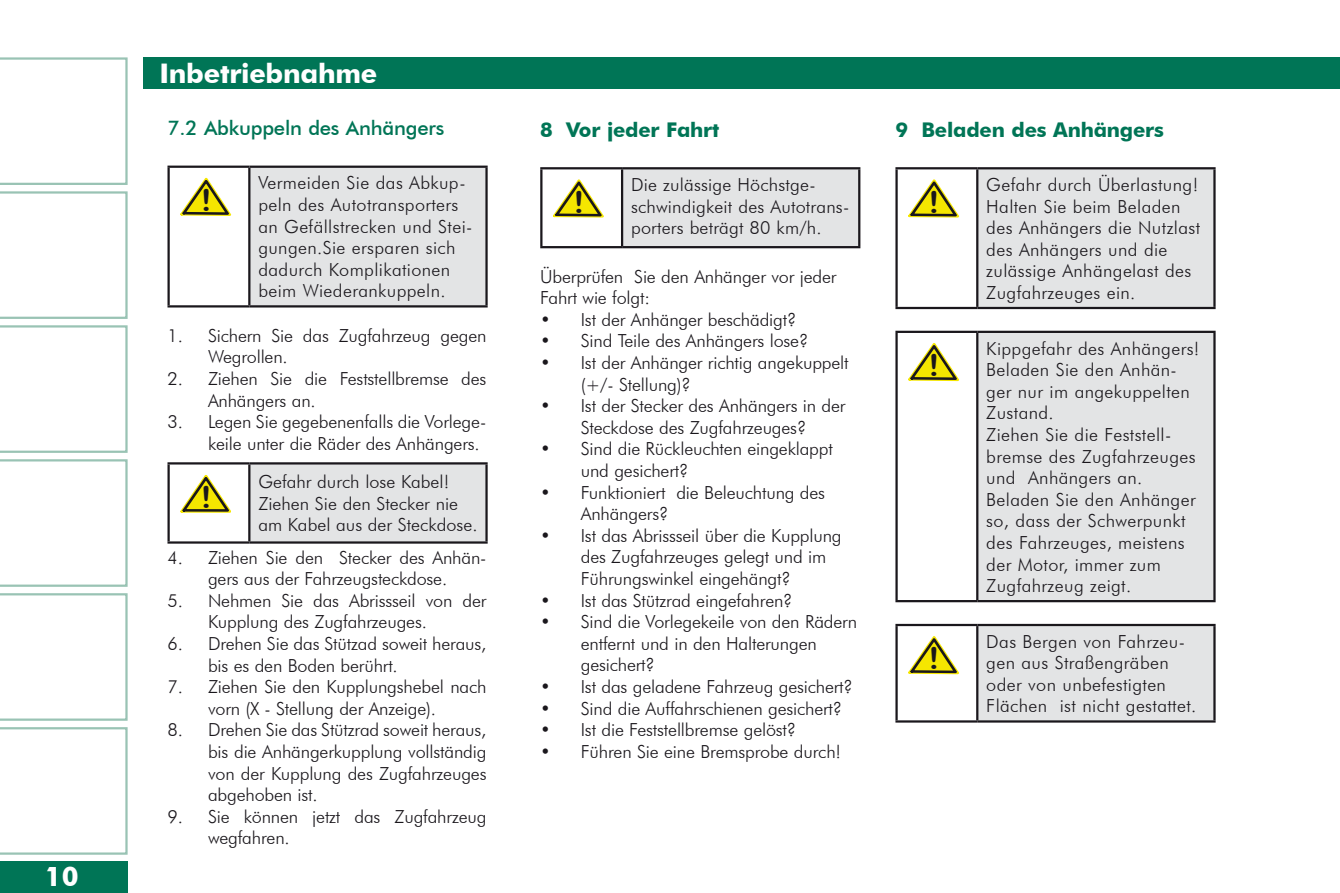
<style>
.page{position:relative;width:1340px;height:893px;background:#fff}
.page>*{position:absolute;margin:0;border:0;box-sizing:border-box;transform-origin:0 0}
.t1{font:30.15px "Arial Rounded MT Bold";color:#1a171c;scale:1.09 1}
.t2{font:700 27px "Futura BT";letter-spacing:-.01em;color:#fff}
.t3{font:700 20.25px "Futura BT";letter-spacing:-.01em;color:#007556}
.t4{font:500 20.25px "Futura BT";letter-spacing:-.01em;color:#007556}
.t5{font:300 18px/21.6px "Futura BT";letter-spacing:-.01em;color:#1a171c}
.t6{font:300 18px/21.6px "Futura BT";letter-spacing:.02em;color:#1a171c}
.t7{font:300 18px/21.6px "Futura BT";letter-spacing:.01em;color:#1a171c}
</style>
<div class="page">
<div style="left:144px;top:57px;width:1195px;height:32px;background:#007556"></div>
<div style="left:0;top:861px;width:128px;height:32px;background:#007556"></div>
<svg style="left:0;top:727px;width:128px;height:128px"></svg>
<svg style="left:0;top:593px;width:128px;height:128px"></svg>
<svg style="left:0;top:459px;width:128px;height:128px"></svg>
<svg style="left:0;top:325px;width:128px;height:128px"></svg>
<svg style="left:0;top:191px;width:128px;height:128px"></svg>
<svg style="left:0;top:57px;width:128px;height:128px"></svg>
<hr style="left:1339px;top:57px;width:1px;height:32px;background:#007556">
<div style="left:249px;top:167px;width:237px;height:139px;background:#e3e4e5"></div>
<hr style="left:167px;top:166px;width:82px;height:2px;background:#1a171c">
<hr style="left:167px;top:168px;width:3px;height:137px;background:#1a171c">
<hr style="left:249px;top:166px;width:238px;height:2px;background:#1a171c">
<hr style="left:248px;top:168px;width:2px;height:137px;background:#1a171c">
<hr style="left:485px;top:168px;width:2px;height:137px;background:#1a171c">
<hr style="left:167px;top:305px;width:82px;height:2px;background:#1a171c">
<hr style="left:249px;top:305px;width:238px;height:2px;background:#1a171c">
<svg style="left:180px;top:177px;width:51px;height:39px"></svg>
<div style="left:249px;top:463px;width:237px;height:79px;background:#e3e4e5"></div>
<hr style="left:167px;top:462px;width:82px;height:2px;background:#1a171c">
<hr style="left:167px;top:464px;width:3px;height:77px;background:#1a171c">
<hr style="left:249px;top:462px;width:238px;height:2px;background:#1a171c">
<hr style="left:248px;top:464px;width:2px;height:77px;background:#1a171c">
<hr style="left:485px;top:464px;width:2px;height:77px;background:#1a171c">
<hr style="left:167px;top:541px;width:82px;height:3px;background:#1a171c">
<hr style="left:249px;top:541px;width:238px;height:3px;background:#1a171c">
<svg style="left:180px;top:475px;width:51px;height:38px"></svg>
<div style="left:622px;top:168px;width:237px;height:79px;background:#e3e4e5"></div>
<hr style="left:540px;top:167px;width:82px;height:2px;background:#1a171c">
<hr style="left:540px;top:169px;width:2px;height:77px;background:#1a171c">
<hr style="left:622px;top:167px;width:238px;height:2px;background:#1a171c">
<hr style="left:621px;top:169px;width:2px;height:77px;background:#1a171c">
<hr style="left:858px;top:169px;width:2px;height:77px;background:#1a171c">
<hr style="left:540px;top:246px;width:82px;height:2px;background:#1a171c">
<hr style="left:622px;top:246px;width:238px;height:2px;background:#1a171c">
<svg style="left:553px;top:179px;width:51px;height:39px"></svg>
<div style="left:977px;top:168px;width:237px;height:140px;background:#e3e4e5"></div>
<hr style="left:895px;top:167px;width:82px;height:2px;background:#1a171c">
<hr style="left:895px;top:169px;width:2px;height:138px;background:#1a171c">
<hr style="left:977px;top:167px;width:238px;height:2px;background:#1a171c">
<hr style="left:976px;top:169px;width:2px;height:138px;background:#1a171c">
<hr style="left:1213px;top:169px;width:2px;height:138px;background:#1a171c">
<hr style="left:895px;top:307px;width:82px;height:2px;background:#1a171c">
<hr style="left:977px;top:307px;width:238px;height:2px;background:#1a171c">
<svg style="left:908px;top:179px;width:51px;height:39px"></svg>
<div style="left:977px;top:332px;width:237px;height:269px;background:#e3e4e5"></div>
<hr style="left:895px;top:331px;width:82px;height:2px;background:#1a171c">
<hr style="left:895px;top:333px;width:2px;height:267px;background:#1a171c">
<hr style="left:977px;top:331px;width:238px;height:2px;background:#1a171c">
<hr style="left:976px;top:333px;width:2px;height:267px;background:#1a171c">
<hr style="left:1213px;top:333px;width:2px;height:267px;background:#1a171c">
<hr style="left:895px;top:600px;width:82px;height:2px;background:#1a171c">
<hr style="left:977px;top:600px;width:238px;height:2px;background:#1a171c">
<svg style="left:908px;top:343px;width:51px;height:38px"></svg>
<div style="left:977px;top:625px;width:237px;height:96px;background:#e3e4e5"></div>
<hr style="left:895px;top:624px;width:82px;height:2px;background:#1a171c">
<hr style="left:895px;top:626px;width:2px;height:94px;background:#1a171c">
<hr style="left:977px;top:624px;width:238px;height:2px;background:#1a171c">
<hr style="left:976px;top:626px;width:2px;height:94px;background:#1a171c">
<hr style="left:1213px;top:626px;width:2px;height:94px;background:#1a171c">
<hr style="left:895px;top:720px;width:82px;height:3px;background:#1a171c">
<hr style="left:977px;top:720px;width:238px;height:3px;background:#1a171c">
<svg style="left:908px;top:636px;width:51px;height:39px"></svg>
<p class="t2" style="left:45px;top:860px;width:35px">10</p>
<p class="t2" style="left:159px;top:57px;width:219px">Inbetriebnahme</p>
<p class="t4" style="left:167px;top:115px;width:278px">7.2 Abkuppeln des Anhängers</p>
<p class="t3" style="left:540px;top:117px;width:180px">8 Vor jeder Fahrt</p>
<p class="t3" style="left:895px;top:117px;width:270px">9 Beladen des Anhängers</p>
<p class="t6" style="left:258px;top:172px;width:216px">Vermeiden Sie das Abkup&shy;peln des Autotransporters an Gefällstrecken und Stei&shy;gungen.Sie ersparen sich dadurch Komplikationen beim Wiederankuppeln.</p>
<p class="t5" style="left:208px;top:324px;width:280px;text-indent:-40px">1. Sichern Sie das Zugfahrzeug gegen<br>Wegrollen.</p>
<p class="t5" style="left:208px;top:368px;width:280px;text-indent:-40px">2. Ziehen Sie die Feststellbremse des<br>Anhängers an.</p>
<p class="t5" style="left:208px;top:411px;width:280px;text-indent:-40px">3. Legen Sie gegebenenfalls die Vorlege&shy;keile unter die Räder des Anhängers.</p>
<p class="t1" style="left:201px;top:479px;width:12px">!</p>
<p class="t5" style="left:258px;top:471px;width:221px">Gefahr durch lose Kabel!<br>Ziehen Sie den Stecker nie am Kabel aus der Steckdose.</p>
<p class="t5" style="left:167px;top:546px;width:320px;text-align:center">4. Ziehen Sie den Stecker des Anhän&shy;gers aus der Fahrzeugsteckdose.</p>
<p class="t5" style="left:208px;top:589px;width:280px;text-indent:-40px">5. Nehmen Sie das Abrissseil von der<br>Kupplung des Zugfahrzeuges.</p>
<p class="t5" style="left:208px;top:633px;width:280px;text-indent:-40px">6. Drehen Sie das Stützad soweit heraus, bis es den Boden berührt.</p>
<p class="t5" style="left:167px;top:676px;width:320px;text-align:center">7. Ziehen Sie den Kupplungshebel nach vorn (X - Stellung der Anzeige).</p>
<p class="t5" style="left:208px;top:719px;width:280px;text-align:justify;text-indent:-40px">8. Drehen Sie das Stützrad soweit heraus, bis die Anhängerkupplung vollständig von der Kupplung des Zugfahrzeuges abgehoben ist.</p>
<p class="t5" style="left:208px;top:805px;width:280px;text-indent:-40px">9. Sie können jetzt das Zugfahrzeug wegfahren.</p>
<p class="t1" style="left:201px;top:182px;width:12px">!</p>
<p class="t7" style="left:631px;top:174px;width:220px">Die zulässige Höchstge&shy;schwindigkeit des Autotrans&shy;porters beträgt 80 km/h.</p>
<p class="t5" style="left:540px;top:265px;width:298px">Überprüfen Sie den Anhänger vor jeder</p>
<p class="t5" style="left:540px;top:287px;width:111px">Fahrt wie folgt:</p>
<p class="t5" style="left:580px;top:308px;width:217px">Ist der Anhänger beschädigt?</p>
<p class="t5" style="left:580px;top:330px;width:229px">Sind Teile des Anhängers lose?</p>
<p class="t5" style="left:580px;top:352px;width:269px">Ist der Anhänger richtig angekuppelt</p>
<p class="t5" style="left:580px;top:373px;width:112px">(+/- Stellung)?</p>
<p class="t5" style="left:580px;top:395px;width:266px">Ist der Stecker des Anhängers in der</p>
<p class="t5" style="left:580px;top:416px;width:227px">Steckdose des Zugfahrzeuges?</p>
<p class="t5" style="left:580px;top:438px;width:253px">Sind die Rückleuchten eingeklappt</p>
<p class="t5" style="left:580px;top:460px;width:109px">und gesichert?</p>
<p class="t5" style="left:580px;top:481px;width:246px">Funktioniert die Beleuchtung des</p>
<p class="t5" style="left:580px;top:503px;width:89px">Anhängers?</p>
<p class="t5" style="left:580px;top:524px;width:262px">Ist das Abrissseil über die Kupplung</p>
<p class="t5" style="left:580px;top:546px;width:247px">des Zugfahrzeuges gelegt und im</p>
<p class="t5" style="left:580px;top:568px;width:211px">Führungswinkel eingehängt?</p>
<p class="t5" style="left:580px;top:589px;width:213px">Ist das Stützrad eingefahren?</p>
<p class="t5" style="left:580px;top:611px;width:278px">Sind die Vorlegekeile von den Rädern</p>
<p class="t5" style="left:580px;top:632px;width:237px">entfernt und in den Halterungen</p>
<p class="t5" style="left:580px;top:654px;width:75px">gesichert?</p>
<p class="t5" style="left:580px;top:676px;width:273px">Ist das geladene Fahrzeug gesichert?</p>
<p class="t5" style="left:580px;top:697px;width:263px">Sind die Auffahrschienen gesichert?</p>
<p class="t5" style="left:580px;top:719px;width:217px">Ist die Feststellbremse gelöst?</p>
<p class="t5" style="left:580px;top:740px;width:262px">Führen Sie eine Bremsprobe durch!</p>
<p class="t1" style="left:573px;top:184px;width:12px">!</p>
<p class="t5" style="left:540px;top:308px;width:12px;text-align:justify">• • •</p>
<p class="t5" style="left:540px;top:395px;width:12px">•</p>
<p class="t5" style="left:540px;top:438px;width:12px">•</p>
<p class="t5" style="left:540px;top:481px;width:12px">•</p>
<p class="t5" style="left:540px;top:524px;width:12px">•</p>
<p class="t5" style="left:540px;top:589px;width:12px">• •</p>
<p class="t5" style="left:540px;top:676px;width:12px;text-align:justify">• • • •</p>
<p class="t1" style="left:928px;top:184px;width:12px">!</p>
<p class="t1" style="left:928px;top:348px;width:12px">!</p>
<p class="t1" style="left:928px;top:641px;width:12px">!</p>
<p class="t6" style="left:986px;top:174px;width:215px">Gefahr durch Überlastung!<br>Halten Sie beim Beladen des Anhängers die Nutzlast des Anhängers und die zulässige Anhängelast des<br>Zugfahrzeuges ein.</p>
<p class="t6" style="left:986px;top:337px;width:215px">Kippgefahr des Anhängers!<br>Beladen Sie den Anhän&shy;ger nur im angekuppelten<br>Zustand.<br>Ziehen Sie die Feststell&shy;bremse des Zugfahrzeuges und Anhängers an.<br>Beladen Sie den Anhänger so, dass der Schwerpunkt des Fahrzeuges, meistens der Motor, immer zum<br>Zugfahrzeug zeigt.</p>
<p class="t6" style="left:986px;top:630px;width:212px">Das Bergen von Fahrzeu&shy;gen aus Straßengräben oder von unbefestigten<br>Flächen ist nicht gestattet.</p>
</div>
